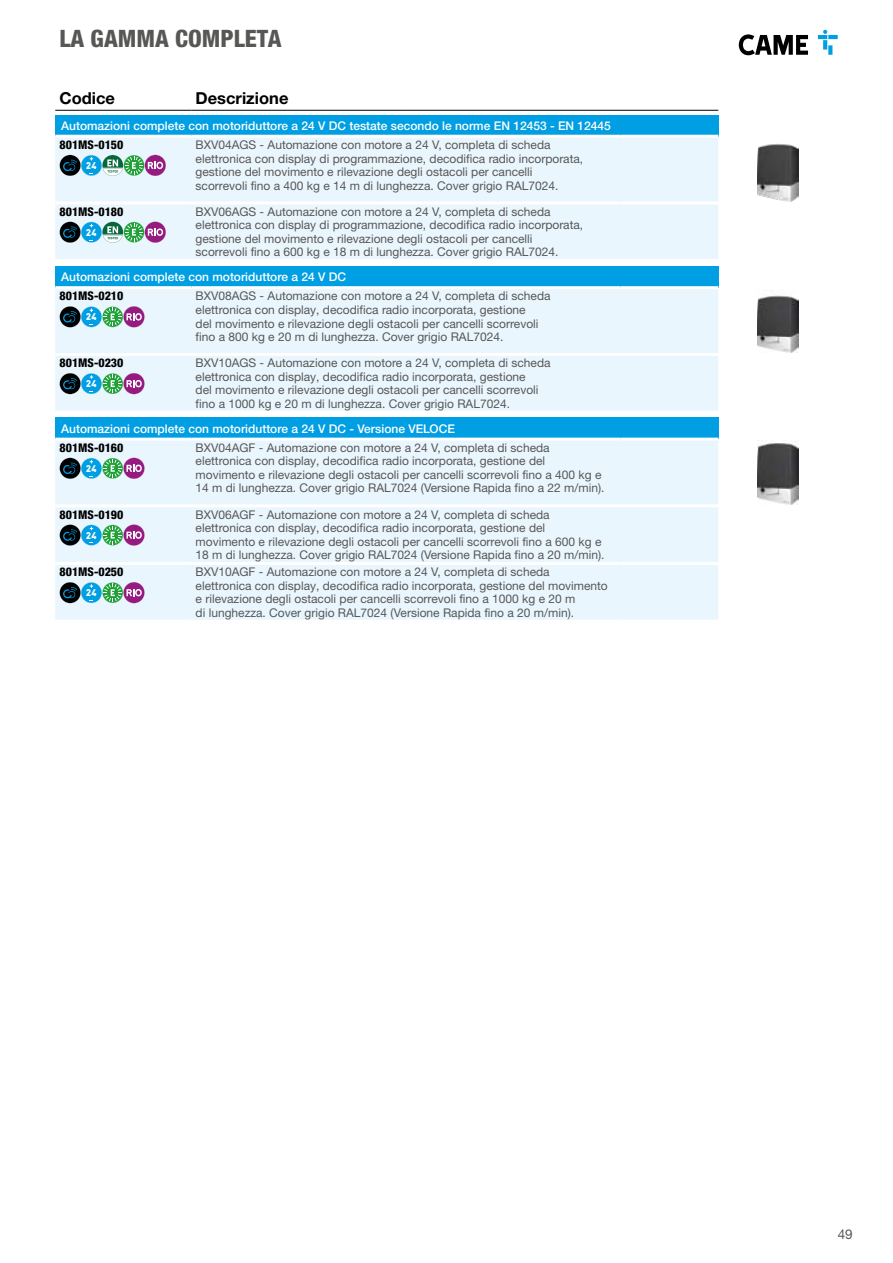
<style>
.page{position:relative;width:893px;height:1263px;background:#fff}
.page>*{position:absolute;margin:0;border:0;box-sizing:border-box;transform-origin:0 0}
.t1{font:800 condensed 24px "Helvetica Neue LTW1 G";color:#575756}
.t2{font:700 16.5px "Helvetica Neue LTW1 G";color:#000}
.t3{font:13.5px "Helvetica Neue LTW1 G";color:#575756}
.t4{font:12px/13.5px "Helvetica Neue LTW1 G";color:#575756}
.t5{font:500 12px "Helvetica Neue LTW1 G";color:#fff}
.t6{font:800 condensed 12px "Helvetica Neue LTW1 G";color:#000}
.t7{font:11.25px "Came Type";color:#fff}
</style>
<div class="page">
<svg style="left:739px;top:34px;width:69px;height:21px"></svg>
<svg style="left:828px;top:35px;width:10px;height:4px"></svg>
<svg style="left:823px;top:40px;width:4px;height:10px"></svg>
<svg style="left:828px;top:45px;width:4px;height:10px"></svg>
<svg style="left:818px;top:30px;width:9px;height:9px"></svg>
<hr style="left:55px;top:110px;width:136px;height:1px;background:#000">
<hr style="left:191px;top:110px;width:213px;height:1px;background:#000">
<hr style="left:404px;top:110px;width:314px;height:1px;background:#000">
<div style="left:55px;top:115px;width:663px;height:21px;background:#009fe3"></div>
<div style="left:55px;top:138px;width:663px;height:121px;background:#eaf6fe"></div>
<hr style="left:55px;top:135px;width:136px;height:3px;background:#fff">
<hr style="left:191px;top:135px;width:429px;height:3px;background:#fff">
<hr style="left:620px;top:135px;width:98px;height:3px;background:#fff">
<hr style="left:55px;top:201px;width:136px;height:3px;background:#fff">
<hr style="left:191px;top:201px;width:429px;height:3px;background:#fff">
<hr style="left:620px;top:201px;width:98px;height:3px;background:#fff">
<svg style="left:60px;top:155px;width:106px;height:21px;background:#7297a0"></svg>
<img style="left:757px;top:144px;width:41px;height:57px">
<svg style="left:60px;top:222px;width:106px;height:21px;background:#7297a0"></svg>
<div style="left:55px;top:266px;width:663px;height:22px;background:#009fe3"></div>
<div style="left:55px;top:289px;width:663px;height:121px;background:#eaf6fe"></div>
<hr style="left:55px;top:286px;width:136px;height:3px;background:#fff">
<hr style="left:191px;top:286px;width:429px;height:3px;background:#fff">
<hr style="left:620px;top:286px;width:98px;height:3px;background:#fff">
<hr style="left:55px;top:353px;width:136px;height:3px;background:#fff">
<hr style="left:191px;top:353px;width:429px;height:3px;background:#fff">
<hr style="left:620px;top:353px;width:98px;height:3px;background:#fff">
<svg style="left:60px;top:306px;width:85px;height:21px;background:#6b8e9e"></svg>
<img style="left:757px;top:295px;width:41px;height:58px">
<svg style="left:60px;top:373px;width:85px;height:21px;background:#6b8e9e"></svg>
<div style="left:55px;top:418px;width:663px;height:21px;background:#009fe3"></div>
<div style="left:55px;top:441px;width:663px;height:179px;background:#eaf6fe"></div>
<hr style="left:55px;top:438px;width:136px;height:3px;background:#fff">
<hr style="left:191px;top:438px;width:429px;height:3px;background:#fff">
<hr style="left:620px;top:438px;width:98px;height:3px;background:#fff">
<hr style="left:55px;top:504px;width:136px;height:3px;background:#fff">
<hr style="left:191px;top:504px;width:429px;height:3px;background:#fff">
<hr style="left:620px;top:504px;width:98px;height:3px;background:#fff">
<hr style="left:55px;top:562px;width:136px;height:3px;background:#fff">
<hr style="left:191px;top:562px;width:429px;height:3px;background:#fff">
<hr style="left:620px;top:562px;width:98px;height:3px;background:#fff">
<svg style="left:60px;top:458px;width:85px;height:21px;background:#6b8e9e"></svg>
<img style="left:757px;top:441px;width:41px;height:63px">
<svg style="left:60px;top:524px;width:85px;height:22px;background:#7192a2"></svg>
<svg style="left:60px;top:582px;width:85px;height:21px;background:#6b8e9e"></svg>
<h1 class="t1" style="left:60px;top:24px;width:224px">LA GAMMA COMPLETA</h1>
<h2 class="t2" style="left:60px;top:88px;width:57px">Codice</h2>
<h2 class="t2" style="left:196px;top:88px;width:94px">Descrizione</h2>
<p class="t5" style="left:61px;top:118px;width:551px">Automazioni complete con motoriduttore a 24 V DC testate secondo le norme EN 12453 - EN 12445</p>
<p class="t6" style="left:60px;top:137px;width:65px">801MS-0150</p>
<p class="t7" style="left:86px;top:159px;width:12px">24</p>
<p class="t4" style="left:196px;top:138px;width:389px">BXV04AGS - Automazione con motore a 24 V, completa di scheda elettronica con display di programmazione, decodifica radio incorporata, gestione del movimento e rilevazione degli ostacoli per cancelli scorrevoli fino a 400 kg e 14 m di lunghezza. Cover grigio RAL7024.</p>
<p class="t4" style="left:196px;top:205px;width:389px">BXV06AGS - Automazione con motore a 24 V, completa di scheda elettronica con display di programmazione, decodifica radio incorporata, gestione del movimento e rilevazione degli ostacoli per cancelli scorrevoli fino a 600 kg e 18 m di lunghezza. Cover grigio RAL7024.</p>
<p class="t5" style="left:61px;top:270px;width:286px">Automazioni complete con motoriduttore a 24 V DC</p>
<p class="t6" style="left:60px;top:289px;width:65px">801MS-0210</p>
<p class="t7" style="left:86px;top:311px;width:12px">24</p>
<p class="t6" style="left:60px;top:204px;width:65px">801MS-0180</p>
<p class="t7" style="left:86px;top:226px;width:12px">24</p>
<p class="t4" style="left:196px;top:289px;width:357px">BXV08AGS - Automazione con motore a 24 V, completa di scheda elettronica con display, decodifica radio incorporata, gestione<br>del movimento e rilevazione degli ostacoli per cancelli scorrevoli fino a 800 kg e 20 m di lunghezza. Cover grigio RAL7024.</p>
<p class="t4" style="left:196px;top:356px;width:357px">BXV10AGS - Automazione con motore a 24 V, completa di scheda elettronica con display, decodifica radio incorporata, gestione<br>del movimento e rilevazione degli ostacoli per cancelli scorrevoli fino a 1000 kg e 20 m di lunghezza. Cover grigio RAL7024.</p>
<p class="t5" style="left:61px;top:421px;width:395px">Automazioni complete con motoriduttore a 24 V DC - Versione VELOCE</p>
<p class="t6" style="left:60px;top:440px;width:65px">801MS-0160</p>
<p class="t7" style="left:86px;top:462px;width:12px">24</p>
<p class="t6" style="left:60px;top:356px;width:65px">801MS-0230</p>
<p class="t7" style="left:86px;top:378px;width:12px">24</p>
<p class="t4" style="left:196px;top:441px;width:410px">BXV04AGF - Automazione con motore a 24 V, completa di scheda elettronica con display, decodifica radio incorporata, gestione del movimento e rilevazione degli ostacoli per cancelli scorrevoli fino a 400 kg e 14 m di lunghezza. Cover grigio RAL7024 (Versione Rapida fino a 22 m/min).</p>
<p class="t6" style="left:60px;top:507px;width:65px">801MS-0190</p>
<p class="t7" style="left:86px;top:529px;width:12px">24</p>
<p class="t6" style="left:60px;top:565px;width:65px">801MS-0250</p>
<p class="t7" style="left:86px;top:587px;width:12px">24</p>
<p class="t4" style="left:196px;top:508px;width:410px">BXV06AGF - Automazione con motore a 24 V, completa di scheda elettronica con display, decodifica radio incorporata, gestione del movimento e rilevazione degli ostacoli per cancelli scorrevoli fino a 600 kg e 18 m di lunghezza. Cover grigio RAL7024 (Versione Rapida fino a 20 m/min).</p>
<p class="t4" style="left:196px;top:565px;width:414px">BXV10AGF - Automazione con motore a 24 V, completa di scheda elettronica con display, decodifica radio incorporata, gestione del movimento e rilevazione degli ostacoli per cancelli scorrevoli fino a 1000 kg e 20 m<br>di lunghezza. Cover grigio RAL7024 (Versione Rapida fino a 20 m/min).</p>
<p class="t3" style="left:838px;top:1225px;width:17px">49</p>
</div>
